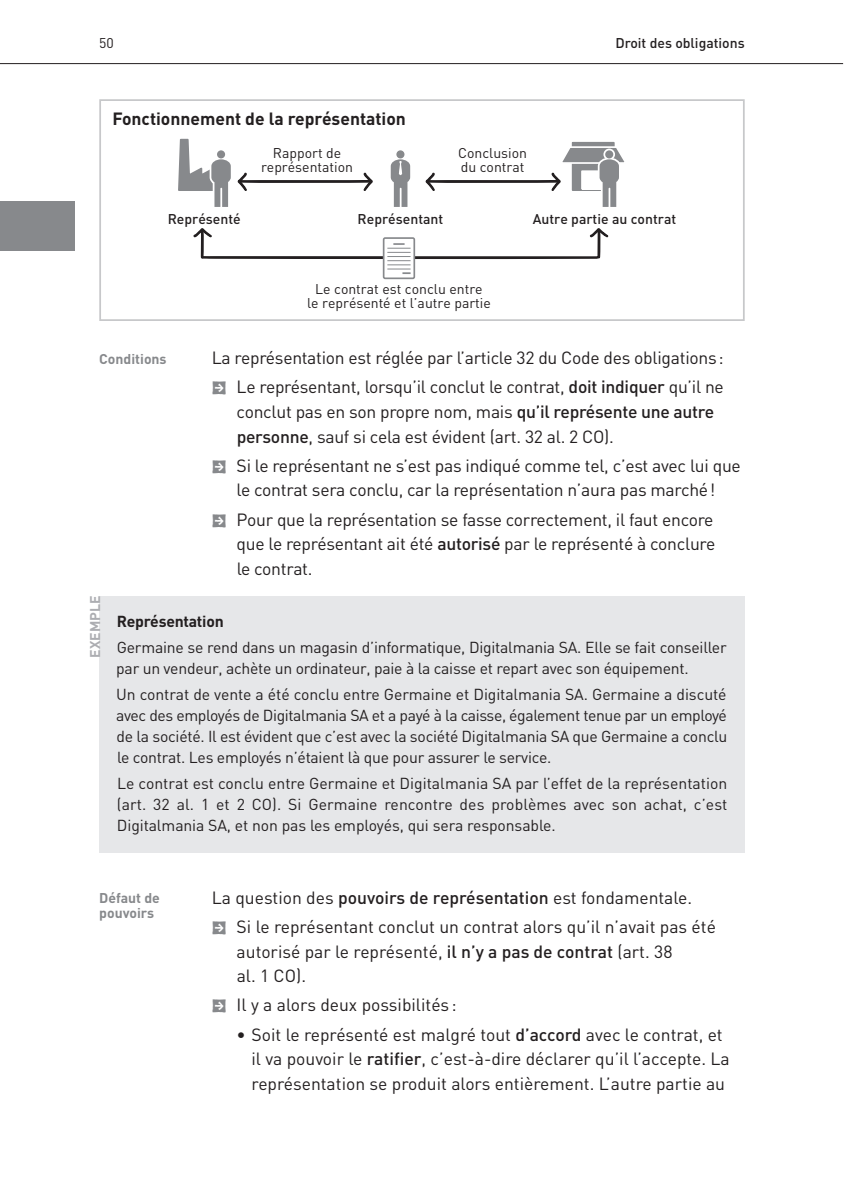
<style>
.page{position:relative;width:844px;height:1191px;background:#fff}
.page>*{position:absolute;margin:0;border:0;box-sizing:border-box;transform-origin:0 0}
.t1{font:17.5px/24.5px "DIN";letter-spacing:-.015em;color:#231f20}
.t2{font:700 17.5px "DIN";color:#231f20}
.t3{font:15.75px/21px "DIN";letter-spacing:-.015em;color:#231f20}
.t4{font:14px/14px "DIN";color:#231f20;text-align:center}
.t5{font:500 14px "DIN";color:#231f20}
.t6{font:700 14px/14.9px "DIN";color:#87898c}
.t7{font:700 14px "DIN";color:#acadb1}
.s1{font-family:"Kosmik Glyphs";font-size:26.25px;color:#87898c}
.s2{font-weight:500}
.s3{font-weight:700}
</style>
<div class="page">
<hr style="left:0;top:63px;width:842px;height:1px;background:#231f20">
<div style="left:0;top:201px;width:74px;height:49px;background:#87898c"></div>
<div style="left:571px;top:142px;width:43px;height:49px;border:2px solid #87898c"></div>
<div style="left:394px;top:149px;width:12px;height:11px;border:4px solid #fff;border-radius:50%"></div>
<div style="left:396px;top:150px;width:8px;height:8px;background:#87898c;border-radius:50%"></div>
<svg style="left:178px;top:139px;width:195px;height:68px"></svg>
<svg style="left:425px;top:145px;width:200px;height:62px"></svg>
<div style="left:383px;top:237px;width:32px;height:42px;border:2px solid #87898c"></div>
<svg style="left:193px;top:228px;width:416px;height:46px"></svg>
<svg style="left:390px;top:156px;width:21px;height:51px"></svg>
<div style="left:99px;top:99px;width:645px;height:222px;border:2px solid #c7c8ca"></div>
<div style="left:99px;top:597px;width:645px;height:256px;background:#e6e7e9"></div>
<p class="t4" style="left:99px;top:36px;width:16px">50</p>
<p class="t5" style="left:615px;top:35px;width:131px">Droit des obligations</p>
<p class="t2" style="left:112px;top:109px;width:295px">Fonctionnement de la représentation</p>
<p class="t4" style="left:261px;top:147px;width:93px">Rapport de représentation</p>
<p class="t4" style="left:458px;top:147px;width:70px;text-align:left">Conclusion du contrat</p>
<p class="t5" style="left:168px;top:210px;width:74px">Représenté</p>
<p class="t5" style="left:357px;top:210px;width:87px">Représentant</p>
<p class="t5" style="left:532px;top:210px;width:145px">Autre partie au contrat</p>
<p class="t6" style="left:99px;top:351px;width:69px">Conditions</p>
<p class="t4" style="left:307px;top:282px;width:185px">Le contrat est conclu entre<br>le représenté et l’autre partie</p>
<p class="t1" style="left:212px;top:343px;width:513px;line-height:29.4px">La représentation est réglée par l’article 32 du Code des obligations:<br><span class="s1">2</span> Le représentant, lorsqu’il conclut le contrat, <span class="s2">doit indiquer</span> qu’il ne</p>
<p class="t1" style="left:236px;top:400px;width:479px">conclut pas en son propre nom, mais <span class="s2">qu’il représente une autre personne</span>, sauf si cela est évident (art. 32 al. 2 CO).</p>
<p class="t1" style="left:212px;top:454px;width:530px;text-align:center"><span class="s1">2</span> Si le représentant ne s’est pas indiqué comme tel, c’est avec lui que le contrat sera conclu, car la représentation n’aura pas marché!</p>
<p class="t1" style="left:236px;top:507px;width:480px;text-align:justify;text-indent:-25px"><span class="s1">2</span> Pour que la représentation se fasse correctement, il faut encore que le représentant ait été <span class="s2">autorisé</span> par le représenté à conclure le contrat.</p>
<p class="t7" style="left:87px;top:658px;width:63px;rotate:-90deg">EXEMPLE</p>
<p class="t3" style="left:117px;top:608px;width:611px;line-height:25.9px"><span class="s3">Représentation<br></span>Germaine se rend dans un magasin d’informatique, Digitalmania SA. Elle se fait conseiller</p>
<p class="t3" style="left:116px;top:655px;width:611px;line-height:25.9px">par un vendeur, achète un ordinateur, paie à la caisse et repart avec son équipement.<br>Un contrat de vente a été conclu entre Germaine et Digitalmania SA. Germaine a discuté</p>
<p class="t3" style="left:116px;top:705px;width:612px;text-align:justify">avec des employés de Digitalmania SA et a payé à la caisse, également tenue par un employé de la société. Il est évident que c’est avec la société Digitalmania SA que Germaine a conclu le contrat. Les employés n’étaient là que pour assurer le service.</p>
<p class="t3" style="left:117px;top:773px;width:611px;text-align:justify">Le contrat est conclu entre Germaine et Digitalmania SA par l’effet de la représentation (art. 32 al. 1 et 2 CO). Si Germaine rencontre des problèmes avec son achat, c’est Digitalmania SA, et non pas les employés, qui sera responsable.</p>
<p class="t6" style="left:99px;top:890px;width:62px">Défaut de pouvoirs</p>
<p class="t1" style="left:212px;top:882px;width:505px;line-height:29.4px">La question des <span class="s2">pouvoirs de représentation</span> est fondamentale.<br><span class="s1">2</span> Si le représentant conclut un contrat alors qu’il n’avait pas été</p>
<p class="t1" style="left:236px;top:939px;width:437px">autorisé par le représenté, <span class="s2">il n’y a pas de contrat</span> (art. 38 al. 1 CO).</p>
<p class="t1" style="left:212px;top:993px;width:246px"><span class="s1">2</span> Il y a alors deux possibilités :</p>
<p class="t1" style="left:251px;top:1022px;width:479px;text-indent:-15px">• Soit le représenté est malgré tout <span class="s2">d’accord</span> avec le contrat, et il va pouvoir le <span class="s2">ratifier</span>, c’est-à-dire déclarer qu’il l’accepte. La représentation se produit alors entièrement. L’autre partie au</p>
</div>
